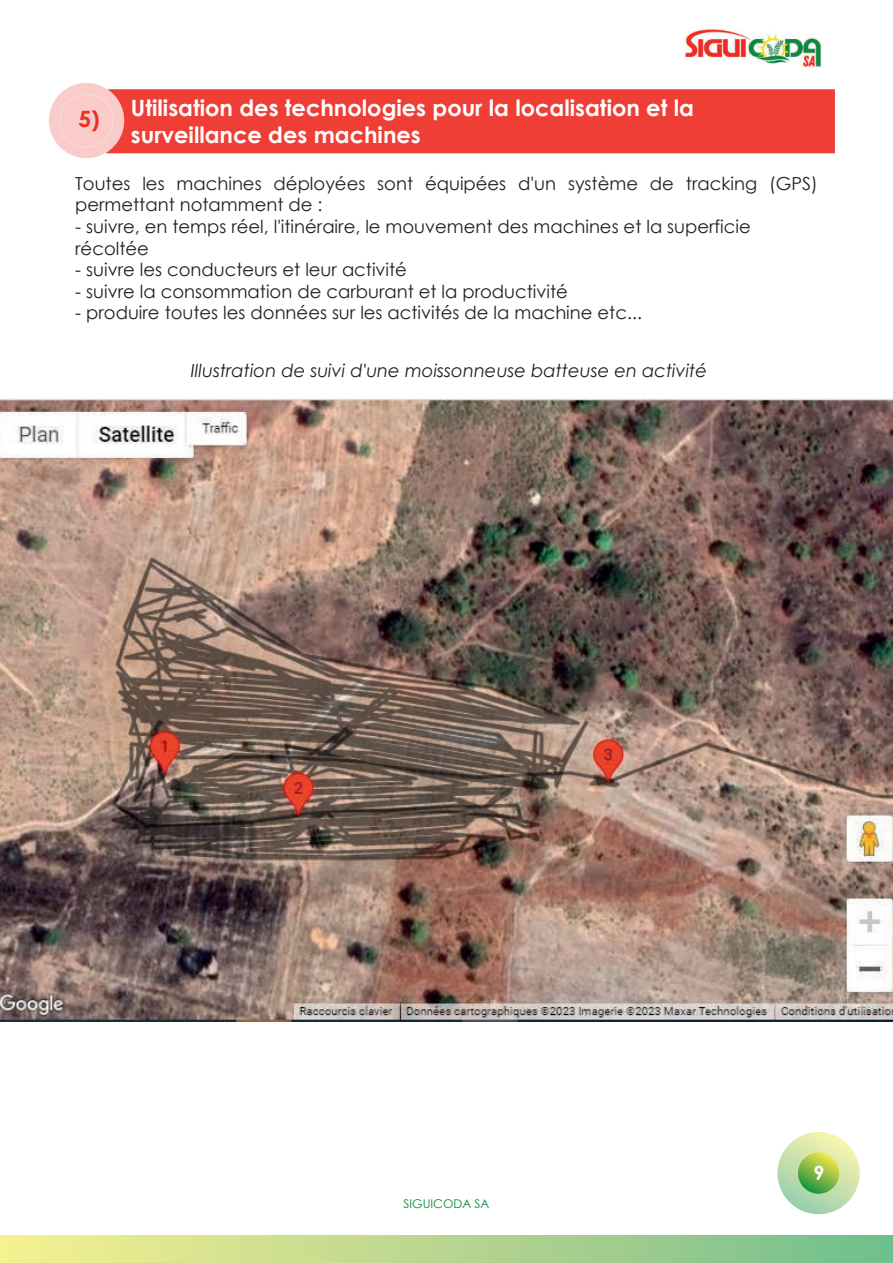
<style>
.page{position:relative;width:893px;height:1263px;background:#fff}
.page>*{position:absolute;margin:0;border:0;box-sizing:border-box;transform-origin:0 0}
.t1{font:700 22.5px/27px "Century Gothic";color:#fff}
.t2{font:700 22.5px "Century Gothic";color:#ee2d23}
.t3{font:700 19.5px "Century Gothic";color:#fff}
.t4{font:18px/21.6px "Century Gothic";color:#231f20}
.t5{font:italic 18px "Century Gothic";color:#231f20}
.t6{font:12px "Century Gothic";color:#0b8742}
</style>
<div class="page">
<div style="left:124px;top:89px;width:711px;height:64px;background:#ee3e35"></div>
<div style="left:0;top:1235px;width:893px;height:28px;background:linear-gradient(to right,#f9f091,#73bd8d)"></div>
<img style="left:684px;top:29px;width:137px;height:39px">
<img style="left:0;top:399px;width:893px;height:622px">
<svg style="left:777px;top:1132px;width:83px;height:82px;background:#cae1ad"></svg>
<svg style="left:798px;top:1152px;width:41px;height:42px"></svg>
<svg style="left:49px;top:83px;width:75px;height:75px;background:#facbc9"></svg>
<p class="t2" style="left:78px;top:104px;width:23px">5)</p>
<p class="t1" style="left:131px;top:94px;width:564px">Utilisation des technologies pour la localisation et la surveillance des machines</p>
<p class="t4" style="left:75px;top:172px;width:744px">Toutes les machines déployées sont équipées d'un système de tracking (GPS) permettant notamment de :</p>
<p class="t4" style="left:75px;top:215px;width:677px">- suivre, en temps réel, l'itinéraire, le mouvement des machines et la superficie récoltée</p>
<p class="t4" style="left:75px;top:259px;width:333px">- suivre les conducteurs et leur activité</p>
<p class="t4" style="left:75px;top:280px;width:494px">- suivre la consommation de carburant et la productivité</p>
<p class="t4" style="left:75px;top:302px;width:568px">- produire toutes les données sur les activités de la machine etc...</p>
<p class="t5" style="left:191px;top:359px;width:518px">Illustration de suivi d'une moissonneuse batteuse en activité</p>
<p class="t6" style="left:404px;top:1195px;width:87px">SIGUICODA SA</p>
<p class="t3" style="left:813px;top:1161px;width:12px">9</p>
</div>
